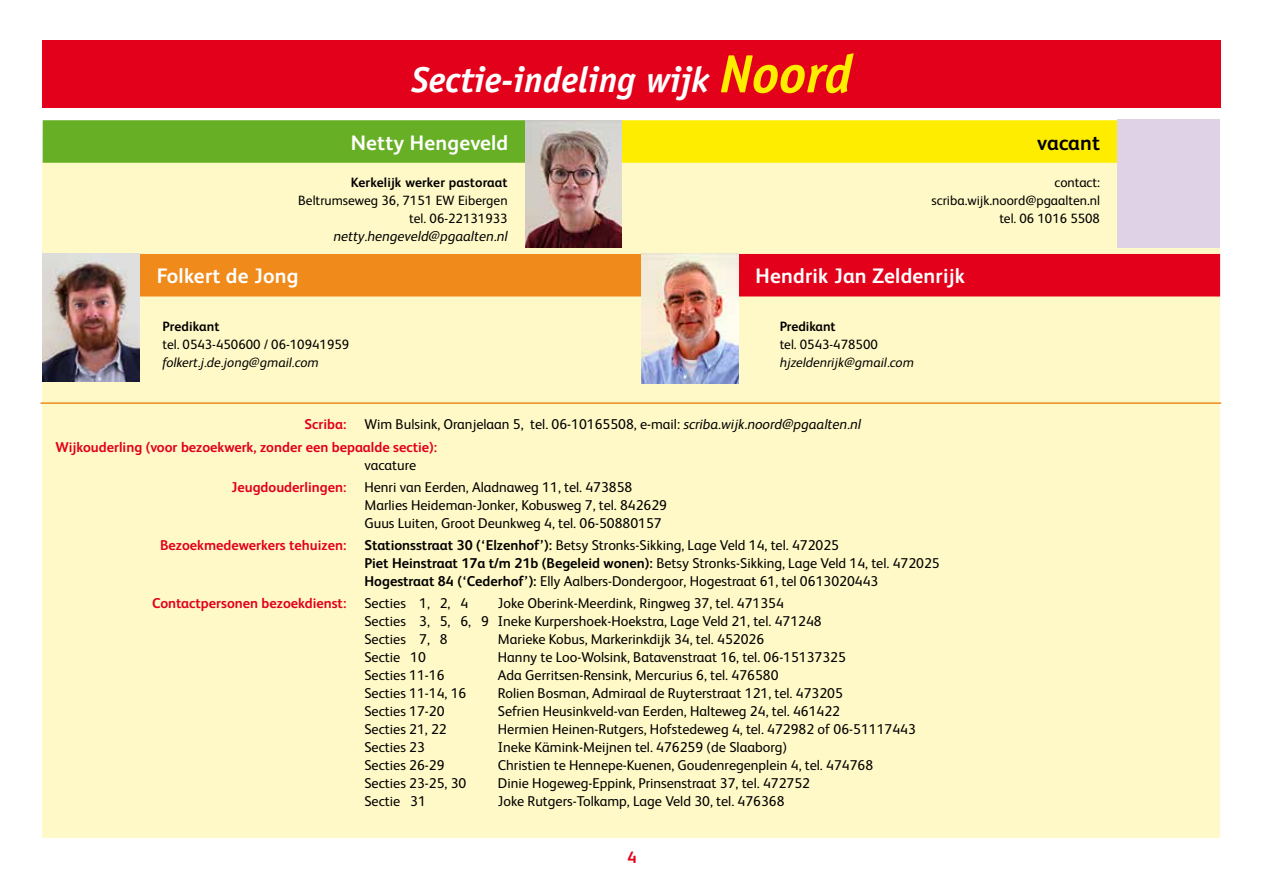
<style>
.page{position:relative;width:1263px;height:893px;background:#fff}
.page>*{position:absolute;margin:0;border:0;box-sizing:border-box;transform-origin:0 0}
.t1{font:italic 700 36px "Officina Sans Std";color:#fff}
.t2{font:700 21px "FS Albert";letter-spacing:.01em;color:#fff}
.t3{font:700 21px "FS Albert";letter-spacing:.005em;color:#000}
.t4{font:700 16.5px "FS Albert";color:#e2001a}
.t5{font:14.25px/18px "FS Albert";color:#000}
.t6{font:700 14.25px/22.2px "FS Albert";color:#e2001a}
.t7{font:italic 14.25px "FS Albert";color:#000}
.t8{font:13.5px/18px "FS Albert";color:#000;text-align:right}
.t9{font:italic 13.5px "FS Albert";color:#000}
.t10{font:700 13.5px "FS Albert";letter-spacing:.01em;color:#000}
.s1{font-size:54px;color:#ffed00}
.s2{font-weight:400;color:#000}
.s3{font-weight:400;font-style:italic;color:#000}
.s4{font-weight:700}
</style>
<div class="page">
<div style="left:43px;top:162px;width:1177px;height:675px;background:#fff9c7"></div>
<div style="left:621px;top:120px;width:500px;height:43px;background:#ffed00"></div>
<div style="left:43px;top:120px;width:486px;height:43px;background:#67af24"></div>
<img style="left:525px;top:120px;width:96px;height:127px">
<div style="left:1117px;top:119px;width:103px;height:129px;background:#dfd2e6"></div>
<div style="left:45px;top:254px;width:605px;height:42px;background:#f08a1a"></div>
<div style="left:729px;top:254px;width:491px;height:42px;background:#e2001a"></div>
<img style="left:641px;top:254px;width:97px;height:130px">
<img style="left:43px;top:254px;width:97px;height:127px">
<hr style="left:40px;top:402px;width:1181px;height:2px;background:#f08a1a">
<div style="left:43px;top:40px;width:1178px;height:68px;background:#e2001a"></div>
<h1 class="t1" style="left:411px;top:58px;width:442px">Sectie-indeling wijk <span class="s1">Noord</span></h1>
<h2 class="t2" style="left:351px;top:128px;width:159px">Netty Hengeveld</h2>
<h2 class="t3" style="left:1037px;top:128px;width:64px">vacant</h2>
<p class="t10" style="left:351px;top:173px;width:158px">Kerkelijk werker pastoraat</p>
<p class="t8" style="left:298px;top:190px;width:211px">Beltrumseweg 36, 7151 EW Eibergen tel. 06-22131933</p>
<p class="t7" style="left:333px;top:226px;width:176px">netty.hengeveld@pgaalten.nl</p>
<p class="t8" style="left:931px;top:172px;width:170px">contact: scriba.wijk.noord@pgaalten.nl tel. 06 1016 5508</p>
<h2 class="t2" style="left:157px;top:262px;width:143px">Folkert de Jong</h2>
<h2 class="t2" style="left:755px;top:262px;width:211px">Hendrik Jan Zeldenrijk</h2>
<p class="t10" style="left:162px;top:317px;width:59px">Predikant</p>
<p class="t8" style="left:162px;top:334px;width:188px">tel. 0543-450600 / 06-10941959</p>
<p class="t9" style="left:162px;top:353px;width:158px">folkert.j.de.jong@gmail.com</p>
<p class="t10" style="left:780px;top:317px;width:58px">Predikant</p>
<p class="t8" style="left:780px;top:334px;width:100px">tel. 0543-478500</p>
<p class="t9" style="left:780px;top:353px;width:136px">hjzeldenrijk@gmail.com</p>
<p class="t6" style="left:304px;top:413px;width:43px">Scriba:</p>
<p class="t6" style="left:55px;top:413px;width:807px;text-indent:309px"><span class="s2">Wim Bulsink, Oranjelaan 5, tel. 06-10165508, e-mail:</span> <span class="s3">scriba.wijk.noord@pgaalten.nl<br></span>Wijkouderling (voor bezoekwerk, zonder een bepaalde sectie):</p>
<p class="t5" style="left:364px;top:455px;width:53px">vacature</p>
<p class="t6" style="left:231px;top:475px;width:116px">Jeugdouderlingen:</p>
<p class="t5" style="left:364px;top:477px;width:304px">Henri van Eerden, Aladnaweg 11, tel. 473858<br>Marlies Heideman-Jonker, Kobusweg 7, tel. 842629<br>Guus Luiten, Groot Deunkweg 4, tel. 06-50880157</p>
<p class="t6" style="left:160px;top:533px;width:188px">Bezoekmedewerkers tehuizen:</p>
<p class="t5" style="left:364px;top:535px;width:577px"><span class="s4">Stationsstraat 30 (‘Elzenhof’):</span> Betsy Stronks-Sikking, Lage Veld 14, tel. 472025<br><span class="s4">Piet Heinstraat 17a t/m 21b (Begeleid wonen):</span> Betsy Stronks-Sikking, Lage Veld 14, tel. 472025<br><span class="s4">Hogestraat 84 (‘Cederhof’):</span> Elly Aalbers-Dondergoor, Hogestraat 61, tel 0613020443</p>
<p class="t6" style="left:152px;top:592px;width:196px">Contactpersonen bezoekdienst:</p>
<p class="t5" style="left:364px;top:594px;width:105px">Secties 1, 2, 4</p>
<p class="t5" style="left:364px;top:594px;width:459px;text-indent:133px">Joke Oberink-Meerdink, Ringweg 37, tel. 471354<br>Secties 3, 5, 6, 9 Ineke Kurpershoek-Hoekstra, Lage Veld 21, tel. 471248<br>Secties 7, 8</p>
<p class="t5" style="left:498px;top:630px;width:268px">Marieke Kobus, Markerinkdijk 34, tel. 452026</p>
<p class="t5" style="left:364px;top:648px;width:63px">Sectie 10</p>
<p class="t5" style="left:498px;top:648px;width:350px">Hanny te Loo-Wolsink, Batavenstraat 16, tel. 06-15137325</p>
<p class="t5" style="left:364px;top:666px;width:82px">Secties 11-16</p>
<p class="t5" style="left:498px;top:666px;width:282px">Ada Gerritsen-Rensink, Mercurius 6, tel. 476580</p>
<p class="t5" style="left:364px;top:684px;width:103px">Secties 11-14, 16</p>
<p class="t5" style="left:498px;top:684px;width:346px">Rolien Bosman, Admiraal de Ruyterstraat 121, tel. 473205</p>
<p class="t5" style="left:364px;top:702px;width:82px">Secties 17-20</p>
<p class="t5" style="left:498px;top:702px;width:344px">Sefrien Heusinkveld-van Eerden, Halteweg 24, tel. 461422</p>
<p class="t5" style="left:364px;top:720px;width:84px">Secties 21, 22</p>
<p class="t5" style="left:498px;top:720px;width:419px">Hermien Heinen-Rutgers, Hofstedeweg 4, tel. 472982 of 06-51117443</p>
<p class="t5" style="left:364px;top:738px;width:62px">Secties 23</p>
<p class="t5" style="left:498px;top:738px;width:291px">Ineke Kämink-Meijnen tel. 476259 (de Slaaborg)</p>
<p class="t5" style="left:364px;top:756px;width:82px">Secties 26-29</p>
<p class="t5" style="left:498px;top:756px;width:377px">Christien te Hennepe-Kuenen, Goudenregenplein 4, tel. 474768</p>
<p class="t5" style="left:364px;top:774px;width:103px">Secties 23-25, 30</p>
<p class="t5" style="left:498px;top:774px;width:314px">Dinie Hogeweg-Eppink, Prinsenstraat 37, tel. 472752</p>
<p class="t5" style="left:364px;top:792px;width:63px">Sectie 31</p>
<p class="t5" style="left:498px;top:792px;width:288px">Joke Rutgers-Tolkamp, Lage Veld 30, tel. 476368</p>
<p class="t4" style="left:627px;top:846px;width:11px">4</p>
</div>
